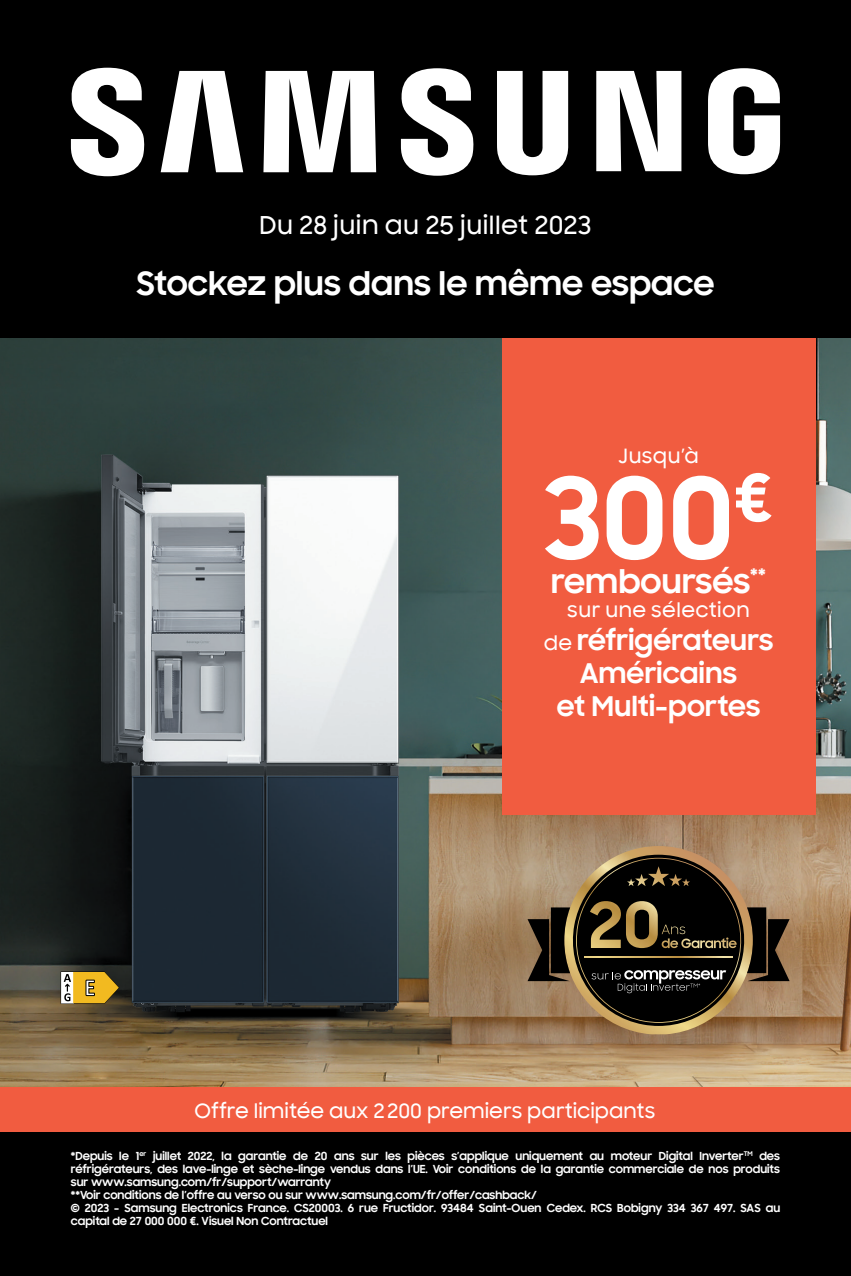
<style>
.page{position:relative;width:851px;height:1276px;background:#fff}
.page>*{position:absolute;margin:0;border:0;box-sizing:border-box;transform-origin:0 0}
.t1{font:700 112.5px "Samsung Sharp Sans";color:#fff}
.t2{font:700 32.5px "Samsung Sharp Sans";letter-spacing:.01em;color:#fff}
.t3{font:700 27.5px/33px "Samsung Sharp Sans";letter-spacing:.01em;color:#fff;text-align:center}
.t4{font:500 25px "Samsung Sharp Sans";letter-spacing:.02em;color:#fff}
.t5{font:500 20px "Samsung Sharp Sans";letter-spacing:.005em;color:#fff}
.t6{font:700 11.25px/13px "Samsung Sharp Sans";color:#fff}
.s1{font-weight:500;font-size:20px}
</style>
<div class="page">
<div style="left:0;top:0;width:850px;height:339px;background:#000"></div>
<img style="left:0;top:339px;width:850px;height:748px">
<div style="left:501px;top:339px;width:314px;height:476px;background:#f15c40"></div>
<div style="left:0;top:1132px;width:850px;height:144px;background:#000"></div>
<div style="left:0;top:1087px;width:850px;height:45px;background:#f15c40"></div>
<svg style="left:71px;top:68px;width:709px;height:108px;fill:#fff"></svg>
<svg style="left:564px;top:846px;width:188px;height:188px"></svg>
<svg style="left:527px;top:854px;width:262px;height:172px;background:#594a35"></svg>
<svg style="left:61px;top:971px;width:58px;height:32px;background:#c3a248"></svg>
<h3 class="t4" style="left:259px;top:206px;width:333px">Du 28 juin au 25 juillet 2023</h3>
<h2 class="t2" style="left:137px;top:259px;width:579px">Stockez plus dans le même espace</h2>
<h3 class="t5" style="left:618px;top:442px;width:82px">Jusqu’à</h3>
<h1 class="t1" style="left:544px;top:435px;width:229px">300<sup>€</sup></h1>
<h2 class="t2" style="left:551px;top:557px;width:216px">remboursés<sup>**</sup></h2>
<h3 class="t5" style="left:567px;top:595px;width:184px">sur une sélection</h3>
<h3 class="t3" style="left:543px;top:622px;width:231px"><span class="s1">de</span> réfrigérateurs<br>Américains<br>et Multi-portes</h3>
<h3 class="t5" style="left:194px;top:1096px;width:462px">Offre limitée aux 2200 premiers participants</h3>
<p class="t6" style="left:71px;top:1148px;width:710px">*Depuis le 1<sup>er</sup> juillet 2022, la garantie de 20 ans sur les pièces s’applique uniquement au moteur Digital Inverter<sup>TM</sup> des réfrigérateurs, des lave-linge et sèche-linge vendus dans l’UE. Voir conditions de la garantie commerciale de nos produits sur www.samsung.com/fr/support/warranty<br>**Voir conditions de l’offre au verso ou sur www.samsung.com/fr/offer/cashback/<br>© 2023 - Samsung Electronics France. CS20003. 6 rue Fructidor. 93484 Saint-Ouen Cedex. RCS Bobigny 334 367 497. SAS au capital de 27 000 000 €. Visuel Non Contractuel</p>
</div>
